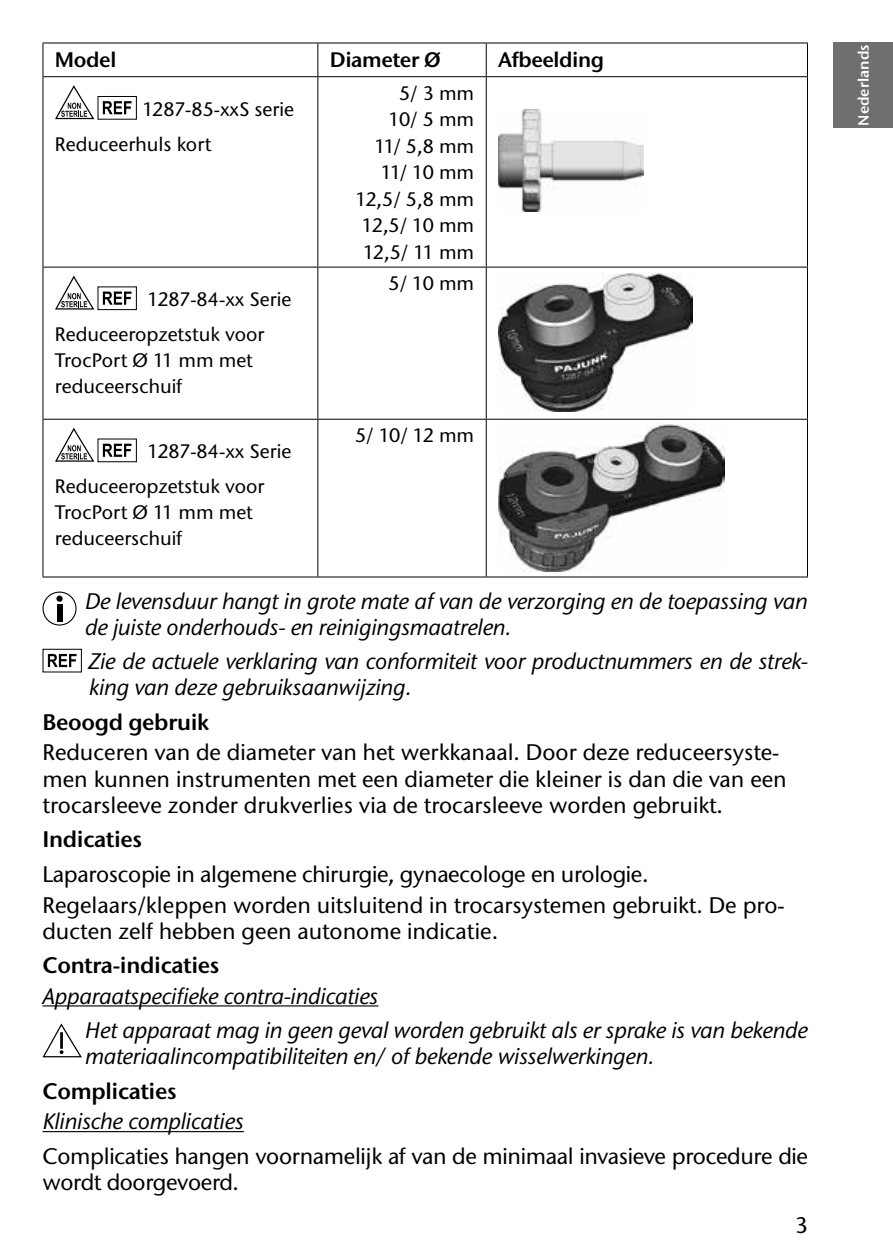
<style>
.page{position:relative;width:893px;height:1259px;background:#fff}
.page>*{position:absolute;margin:0;border:0;box-sizing:border-box;transform-origin:0 0}
.t1{font:500 22.5px/26.1px "Stone Sans ITC Pro";color:#000}
.t2{font:italic 500 22.5px/26.1px "Stone Sans ITC Pro";letter-spacing:-.015em;color:#000}
.t3{font:600 22.5px "Stone Sans ITC Pro";letter-spacing:-.015em;color:#000}
.t4{font:600 21px "Stone Sans ITC Pro";letter-spacing:-.02em;color:#000}
.t5{font:500 19.5px/34.5px "Stone Sans ITC Pro";color:#000}
.t6{font:500 19.5px/26.4px "Stone Sans ITC Pro";letter-spacing:-.04em;color:#000;text-align:right}
.t7{font:600 15px "Stone Sans ITC Pro";color:#fff}
</style>
<div class="page">
<div style="left:833px;top:43px;width:60px;height:85px;background:#706f6f"></div>
<hr style="left:43px;top:1005px;width:335px;height:1px;background:#000">
<hr style="left:43px;top:1131px;width:201px;height:1px;background:#000">
<hr style="left:43px;top:42px;width:275px;height:1px;background:#000">
<hr style="left:42px;top:43px;width:1px;height:33px;background:#000">
<hr style="left:318px;top:42px;width:168px;height:1px;background:#000">
<hr style="left:317px;top:43px;width:1px;height:33px;background:#000">
<hr style="left:486px;top:42px;width:322px;height:1px;background:#000">
<hr style="left:486px;top:43px;width:1px;height:33px;background:#000">
<hr style="left:807px;top:43px;width:1px;height:33px;background:#000">
<hr style="left:43px;top:76px;width:275px;height:1px;background:#000">
<hr style="left:42px;top:77px;width:1px;height:190px;background:#000">
<hr style="left:318px;top:76px;width:168px;height:1px;background:#000">
<hr style="left:317px;top:77px;width:1px;height:190px;background:#000">
<hr style="left:486px;top:76px;width:322px;height:1px;background:#000">
<hr style="left:486px;top:77px;width:1px;height:190px;background:#000">
<hr style="left:807px;top:77px;width:1px;height:190px;background:#000">
<hr style="left:43px;top:267px;width:275px;height:1px;background:#000">
<hr style="left:42px;top:267px;width:1px;height:152px;background:#000">
<hr style="left:318px;top:267px;width:168px;height:1px;background:#000">
<hr style="left:317px;top:267px;width:1px;height:152px;background:#000">
<hr style="left:486px;top:267px;width:322px;height:1px;background:#000">
<hr style="left:486px;top:267px;width:1px;height:152px;background:#000">
<hr style="left:807px;top:267px;width:1px;height:152px;background:#000">
<hr style="left:43px;top:419px;width:275px;height:1px;background:#000">
<hr style="left:42px;top:420px;width:1px;height:156px;background:#000">
<hr style="left:318px;top:419px;width:168px;height:1px;background:#000">
<hr style="left:317px;top:420px;width:1px;height:156px;background:#000">
<hr style="left:486px;top:419px;width:322px;height:1px;background:#000">
<hr style="left:486px;top:420px;width:1px;height:156px;background:#000">
<hr style="left:807px;top:420px;width:1px;height:156px;background:#000">
<hr style="left:43px;top:576px;width:275px;height:1px;background:#000">
<hr style="left:318px;top:576px;width:168px;height:1px;background:#000">
<hr style="left:486px;top:576px;width:322px;height:1px;background:#000">
<svg style="left:55px;top:85px;width:39px;height:34px"></svg>
<div style="left:97px;top:96px;width:40px;height:24px;border:1px solid #000"></div>
<svg style="left:103px;top:101px;width:29px;height:13px"></svg>
<img style="left:498px;top:110px;width:145px;height:101px">
<svg style="left:55px;top:276px;width:39px;height:33px"></svg>
<div style="left:97px;top:286px;width:40px;height:24px;border:1px solid #000"></div>
<svg style="left:103px;top:291px;width:29px;height:14px"></svg>
<img style="left:498px;top:272px;width:194px;height:139px">
<svg style="left:55px;top:428px;width:39px;height:34px"></svg>
<svg style="left:103px;top:444px;width:29px;height:13px"></svg>
<img style="left:498px;top:424px;width:227px;height:147px">
<div style="left:43px;top:591px;width:34px;height:34px;border:1px solid #000;border-radius:50%"></div>
<svg style="left:56px;top:595px;width:7px;height:7px"></svg>
<div style="left:57px;top:604px;width:5px;height:17px;background:#000"></div>
<div style="left:43px;top:649px;width:39px;height:23px;border:1px solid #000"></div>
<svg style="left:48px;top:654px;width:29px;height:13px"></svg>
<svg style="left:43px;top:1023px;width:39px;height:34px"></svg>
<p class="t4" style="left:55px;top:46px;width:63px">Model</p>
<p class="t4" style="left:330px;top:46px;width:112px">Diameter Ø</p>
<p class="t4" style="left:498px;top:46px;width:107px">Afbeelding</p>
<p class="t5" style="left:55px;top:92px;width:241px;text-indent:87px">1287-85-xxS serie<br>Reduceerhuls kort</p>
<p class="t6" style="left:356px;top:79px;width:120px">5/ 3 mm<br>10/ 5 mm<br>11/ 5,8 mm<br>11/ 10 mm<br>12,5/ 5,8 mm<br>12,5/ 10 mm<br>12,5/ 11 mm</p>
<p class="t5" style="left:55px;top:282px;width:238px;text-indent:93px">1287-84-xx Serie<br>Reduceeropzetstuk voor</p>
<p class="t5" style="left:55px;top:347px;width:199px;line-height:26.1px">TrocPort Ø 11 mm met reduceerschuif</p>
<p class="t5" style="left:55px;top:434px;width:238px;text-indent:93px">1287-84-xx Serie<br>Reduceeropzetstuk voor</p>
<p class="t5" style="left:55px;top:499px;width:199px;line-height:26.1px">TrocPort Ø 11 mm met reduceerschuif</p>
<p class="t5" style="left:389px;top:266px;width:87px">5/ 10 mm</p>
<p class="t5" style="left:355px;top:418px;width:121px">5/ 10/ 12 mm</p>
<p class="t2" style="left:85px;top:588px;width:725px">De levensduur hangt in grote mate af van de verzorging en de toepassing van de juiste onderhouds- en reinigingsmaatrelen.</p>
<p class="t2" style="left:89px;top:648px;width:721px">Zie de actuele verklaring van conformiteit voor productnummers en de strek&shy;king van deze gebruiksaanwijzing.</p>
<p class="t3" style="left:43px;top:708px;width:168px">Beoogd gebruik</p>
<p class="t1" style="left:43px;top:739px;width:746px">Reduceren van de diameter van het werkkanaal. Door deze reduceersyste&shy;men kunnen instrumenten met een diameter die kleiner is dan die van een trocarsleeve zonder drukverlies via de trocarsleeve worden gebruikt.</p>
<p class="t3" style="left:43px;top:825px;width:101px">Indicaties</p>
<p class="t1" style="left:43px;top:859px;width:744px;line-height:30.3px">Laparoscopie in algemene chirurgie, gynaecologe en urologie.<br>Regelaars/kleppen worden uitsluitend in trocarsystemen gebruikt. De pro-</p>
<p class="t1" style="left:43px;top:917px;width:457px">ducten zelf hebben geen autonome indicatie.</p>
<p class="t3" style="left:43px;top:951px;width:178px">Contra-indicaties</p>
<p class="t2" style="left:85px;top:978px;width:725px;line-height:34.5px;text-indent:-42px">Apparaatspecifieke contra-indicaties<br>Het apparaat mag in geen geval worden gebruikt als er sprake is van bekende</p>
<p class="t2" style="left:85px;top:1043px;width:571px">materiaalincompatibiliteiten en/ of bekende wisselwerkingen.</p>
<p class="t3" style="left:43px;top:1077px;width:136px">Complicaties</p>
<p class="t2" style="left:43px;top:1108px;width:203px">Klinische complicaties</p>
<p class="t1" style="left:43px;top:1143px;width:767px">Complicaties hangen voornamelijk af van de minimaal invasieve procedure die wordt doorgevoerd.</p>
<p class="t1" style="left:795px;top:1212px;width:14px">3</p>
<p class="t7" style="left:854px;top:126px;width:83px;rotate:-90deg">Nederlands</p>
</div>
